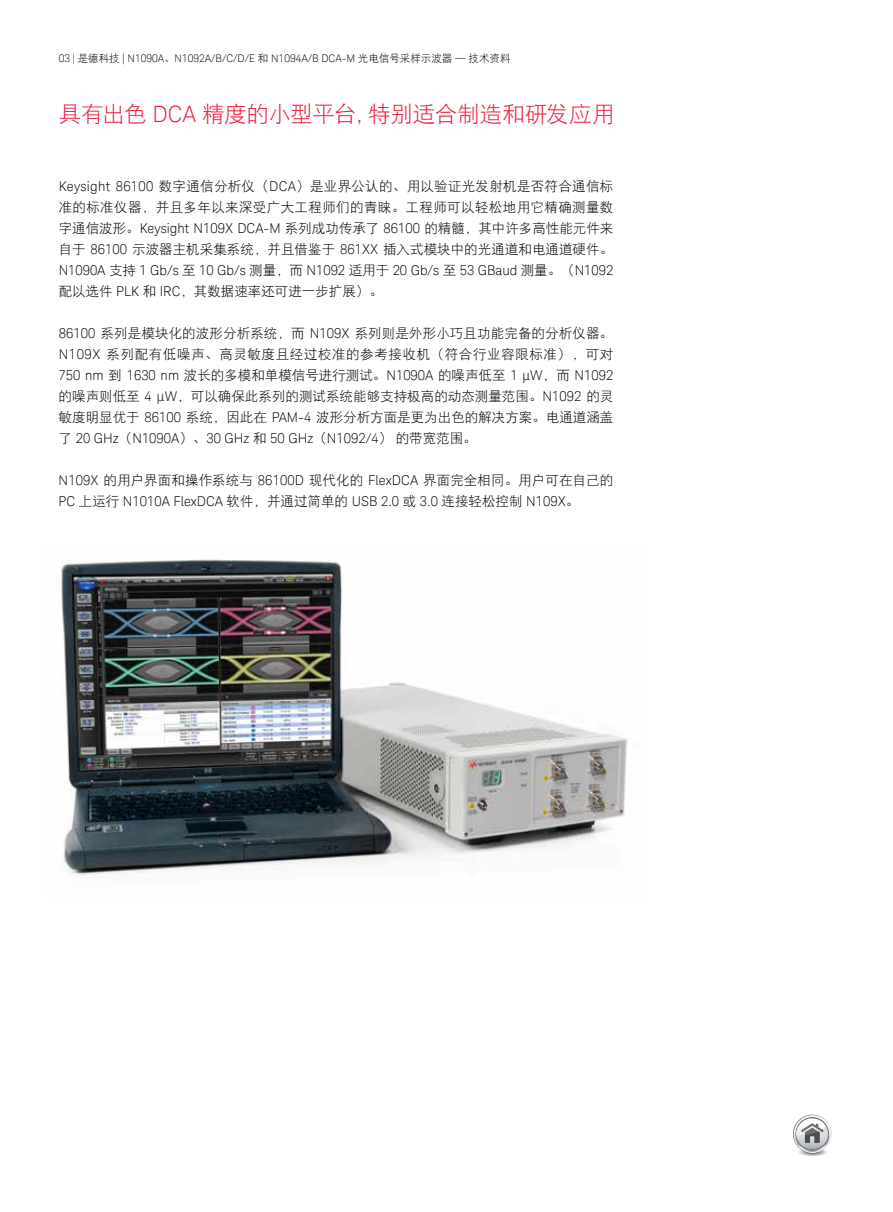
<style>
.page{position:relative;width:893px;height:1212px;background:#fff}
.page>*{position:absolute;margin:0;border:0;box-sizing:border-box;transform-origin:0 0}
.t1{font:22.5px "DFP Hei W3";letter-spacing:-.01em;color:#ed1936}
.t2{font:13.5px/21px "DFP Hei W3";letter-spacing:.005em;color:#000}
.t3{font:300 13.5px "Keysight Sans";color:#000}
.t4{font:300 10.5px "Keysight Sans";color:#000}
.s1{font-family:"DFP Hei W3";font-weight:400}
.s2{font-family:"Keysight Sans";font-weight:300}
</style>
<div class="page">
<svg style="left:793px;top:1114px;width:39px;height:42px"></svg>
<img style="left:61px;top:559px;width:567px;height:318px">
<p class="t4" style="left:59px;top:52px;width:453px">03 | <span class="s1">是德科技</span> | N1090A<span class="s1">、</span>N1092A/B/C/D/E <span class="s1">和</span> N1094A/B DCA-M <span class="s1">光电信号采样示波器 — 技术资料</span></p>
<h1 class="t1" style="left:59px;top:102px;width:557px">具有出色 <span class="s2">DCA</span> 精度的小型平台，特别适合制造和研发应用</h1>
<p class="t2" style="left:59px;top:175px;width:556px;text-align:justify"><span class="s2">Keysight 86100</span> 数字通信分析仪（<span class="s2">DCA</span>）是业界公认的、用以验证光发射机是否符合通信标准的标准仪器，并且多年以来深受广大工程师们的青睐。工程师可以轻松地用它精确测量数字通信波形。<span class="s2">Keysight N109X DCA-M</span> 系列成功传承了 <span class="s2">86100</span> 的精髓，其中许多高性能元件来自于 <span class="s2">86100</span> 示波器主机采集系统，并且借鉴于 <span class="s2">861XX</span> 插入式模块中的光通道和电通道硬件。</p>
<p class="t3" style="left:59px;top:262px;width:556px">N1090A <span class="s1">支持</span> 1 Gb/s <span class="s1">至</span> 10 Gb/s <span class="s1">测量，而</span> N1092 <span class="s1">适用于</span> 20 Gb/s <span class="s1">至</span> 53 GBaud <span class="s1">测量。（</span>N1092</p>
<p class="t2" style="left:59px;top:280px;width:326px">配以选件 <span class="s2">PLK</span> 和 <span class="s2">IRC</span>，其数据速率还可进一步扩展）。</p>
<p class="t2" style="left:59px;top:322px;width:556px"><span class="s2">86100</span> 系列是模块化的波形分析系统，而 <span class="s2">N109X</span> 系列则是外形小巧且功能完备的分析仪器。<br><span class="s2">N109X</span> 系列配有低噪声、高灵敏度且经过校准的参考接收机（符合行业容限标准），可对</p>
<p class="t3" style="left:59px;top:367px;width:556px">750 nm <span class="s1">到</span> 1630 nm <span class="s1">波长的多模和单模信号进行测试。</span>N1090A <span class="s1">的噪声低至</span> 1 μW<span class="s1">，而</span> N1092</p>
<p class="t2" style="left:59px;top:385px;width:556px">的噪声则低至 <span class="s2">4 μW</span>，可以确保此系列的测试系统能够支持极高的动态测量范围。<span class="s2">N1092</span> 的灵敏度明显优于 <span class="s2">86100</span> 系统，因此在 <span class="s2">PAM-4</span> 波形分析方面是更为出色的解决方案。电通道涵盖</p>
<p class="t3" style="left:59px;top:430px;width:420px"><span class="s1">了</span> 20 GHz<span class="s1">（</span>N1090A<span class="s1">）、</span>30 GHz <span class="s1">和</span> 50 GHz<span class="s1">（</span>N1092/4<span class="s1">）的带宽范围。</span></p>
<p class="t2" style="left:59px;top:469px;width:556px"><span class="s2">N109X</span> 的用户界面和操作系统与 <span class="s2">86100D</span> 现代化的 <span class="s2">FlexDCA</span> 界面完全相同。用户可在自己的</p>
<p class="t3" style="left:59px;top:493px;width:522px">PC <span class="s1">上运行</span> N1010A FlexDCA <span class="s1">软件，并通过简单的</span> USB 2.0 <span class="s1">或</span> 3.0 <span class="s1">连接轻松控制</span> N109X<span class="s1">。</span></p>
</div>
